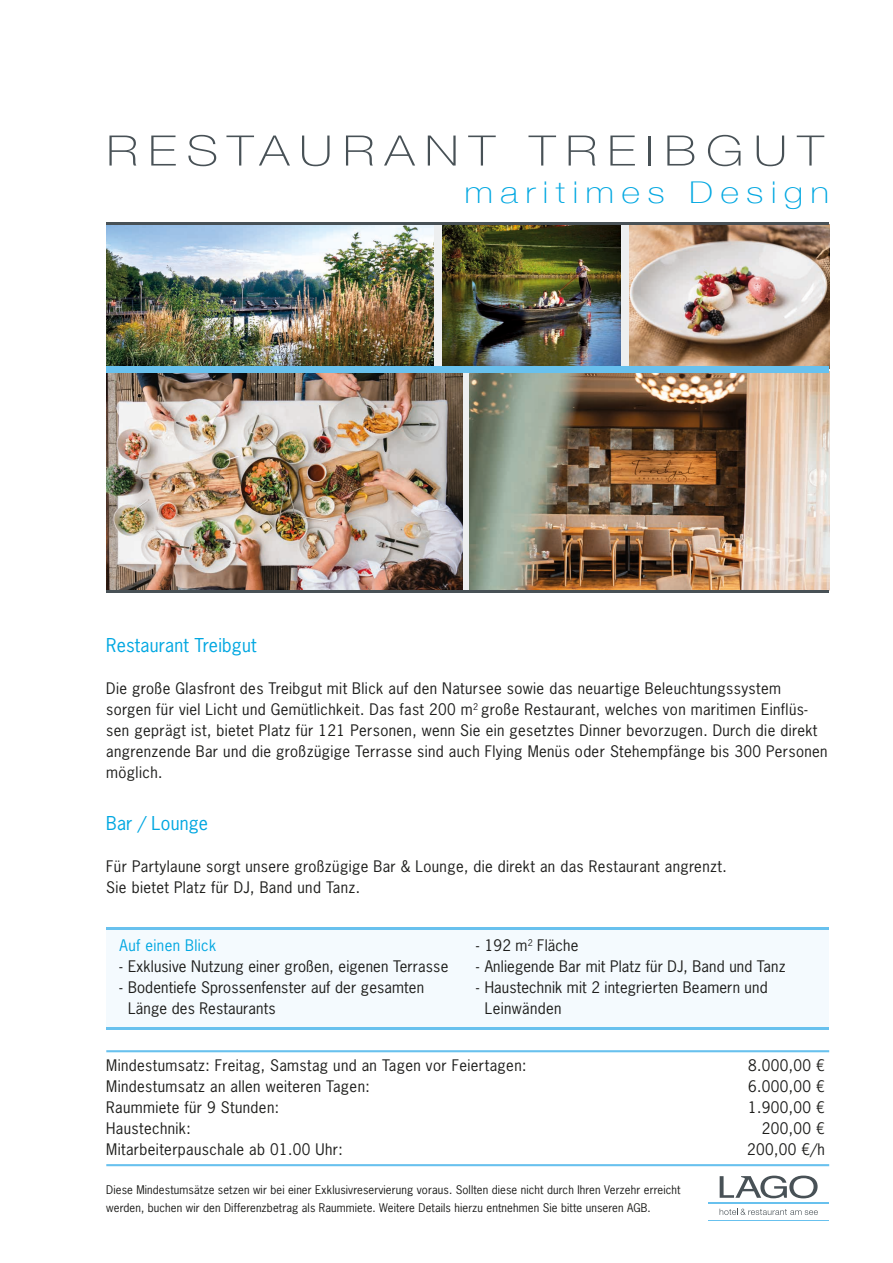
<style>
.page{position:relative;width:893px;height:1263px;background:#fff}
.page>*{position:absolute;margin:0;border:0;box-sizing:border-box;transform-origin:0 0}
.t1{font:100 42px "Helvetica Neue";letter-spacing:.2em;color:#485156;scale:1.2 1}
.t2{font:100 30px "Helvetica Neue";letter-spacing:.2em;color:#00a7e1;scale:1.2 1}
.t3{font:18px "News Gothic Std";letter-spacing:.01em;color:#00a7e1}
.t4{font:15px/21px "News Gothic Std";letter-spacing:.025em;color:#1d1d1b}
.t5{font:15px "News Gothic Std";letter-spacing:.025em;color:#00a7e1}
.t6{font:11.25px/18px "News Gothic Std";letter-spacing:.01em;color:#1d1d1b}
</style>
<div class="page">
<svg style="left:720px;top:1209px;width:98px;height:6px"></svg>
<svg style="left:720px;top:1175px;width:98px;height:23px"></svg>
<hr style="left:708px;top:1202px;width:121px;height:2px;background:#68c1ee">
<hr style="left:708px;top:1220px;width:121px;height:1px;background:#68c1ee">
<img style="left:470px;top:373px;width:359px;height:218px">
<img style="left:106px;top:225px;width:327px;height:141px">
<img style="left:629px;top:225px;width:200px;height:141px">
<img style="left:442px;top:225px;width:179px;height:141px">
<img style="left:106px;top:373px;width:357px;height:218px">
<hr style="left:106px;top:223px;width:723px;height:2px;background:#485156">
<div style="left:106px;top:366px;width:723px;height:7px;background:#68c1ee"></div>
<hr style="left:106px;top:591px;width:723px;height:2px;background:#485156">
<hr style="left:106px;top:1050px;width:723px;height:2px;background:#68c1ee">
<hr style="left:106px;top:1164px;width:723px;height:2px;background:#68c1ee">
<div style="left:106px;top:929px;width:723px;height:99px;background:#f4fafe"></div>
<hr style="left:106px;top:1027px;width:723px;height:2px;background:#68c1ee">
<hr style="left:106px;top:927px;width:723px;height:2px;background:#68c1ee">
<h1 class="t1" style="left:106px;top:119px;width:599px">RESTAURANT TREIBGUT</h1>
<h2 class="t2" style="left:464px;top:170px;width:306px">maritimes Design</h2>
<p class="t3" style="left:106px;top:633px;width:152px">Restaurant Treibgut</p>
<p class="t4" style="left:106px;top:678px;width:723px">Die große Glasfront des Treibgut mit Blick auf den Natursee sowie das neuartige Beleuchtungssystem sorgen für viel Licht und Gemütlichkeit. Das fast 200 m<sup>2</sup> große Restaurant, welches von maritimen Einflüs&shy;sen geprägt ist, bietet Platz für 121 Personen, wenn Sie ein gesetztes Dinner bevorzugen. Durch die direkt angrenzende Bar und die großzügige Terrasse sind auch Flying Menüs oder Stehempfänge bis 300 Personen möglich.</p>
<p class="t3" style="left:106px;top:812px;width:103px">Bar / Lounge</p>
<p class="t4" style="left:106px;top:856px;width:622px">Für Partylaune sorgt unsere großzügige Bar &amp; Lounge, die direkt an das Restaurant angrenzt.<br>Sie bietet Platz für DJ, Band und Tanz.</p>
<p class="t5" style="left:120px;top:936px;width:98px">Auf einen Blick</p>
<p class="t4" style="left:120px;top:956px;width:330px">- Exklusive Nutzung einer großen, eigenen Terrasse</p>
<p class="t4" style="left:128px;top:977px;width:298px;text-indent:-9px">- Bodentiefe Sprossenfenster auf der gesamten<br>Länge des Restaurants</p>
<p class="t4" style="left:476px;top:935px;width:104px">- 192 m<sup>2</sup> Fläche</p>
<p class="t4" style="left:476px;top:956px;width:311px">- Anliegende Bar mit Platz für DJ, Band und Tanz</p>
<p class="t4" style="left:485px;top:977px;width:284px;text-indent:-9px">- Haustechnik mit 2 integrierten Beamern und<br>Leinwänden</p>
<p class="t4" style="left:106px;top:1054px;width:422px">Mindestumsatz: Freitag, Samstag und an Tagen vor Feiertagen:</p>
<p class="t4" style="left:748px;top:1054px;width:78px">8.000,00 €</p>
<p class="t4" style="left:106px;top:1075px;width:265px">Mindestumsatz an allen weiteren Tagen:</p>
<p class="t4" style="left:748px;top:1075px;width:78px">6.000,00 €</p>
<p class="t4" style="left:106px;top:1096px;width:174px">Raummiete für 9 Stunden:</p>
<p class="t4" style="left:748px;top:1096px;width:78px">1.900,00 €</p>
<p class="t4" style="left:106px;top:1117px;width:86px">Haustechnik:</p>
<p class="t4" style="left:762px;top:1117px;width:65px">200,00 €</p>
<p class="t4" style="left:106px;top:1138px;width:238px">Mitarbeiterpauschale ab 01.00 Uhr:</p>
<p class="t4" style="left:747px;top:1138px;width:79px">200,00 €/h</p>
<p class="t6" style="left:106px;top:1180px;width:576px">Diese Mindestumsätze setzen wir bei einer Exklusivreservierung voraus. Sollten diese nicht durch Ihren Verzehr erreicht werden, buchen wir den Differenzbetrag als Raummiete. Weitere Details hierzu entnehmen Sie bitte unseren AGB.</p>
</div>
